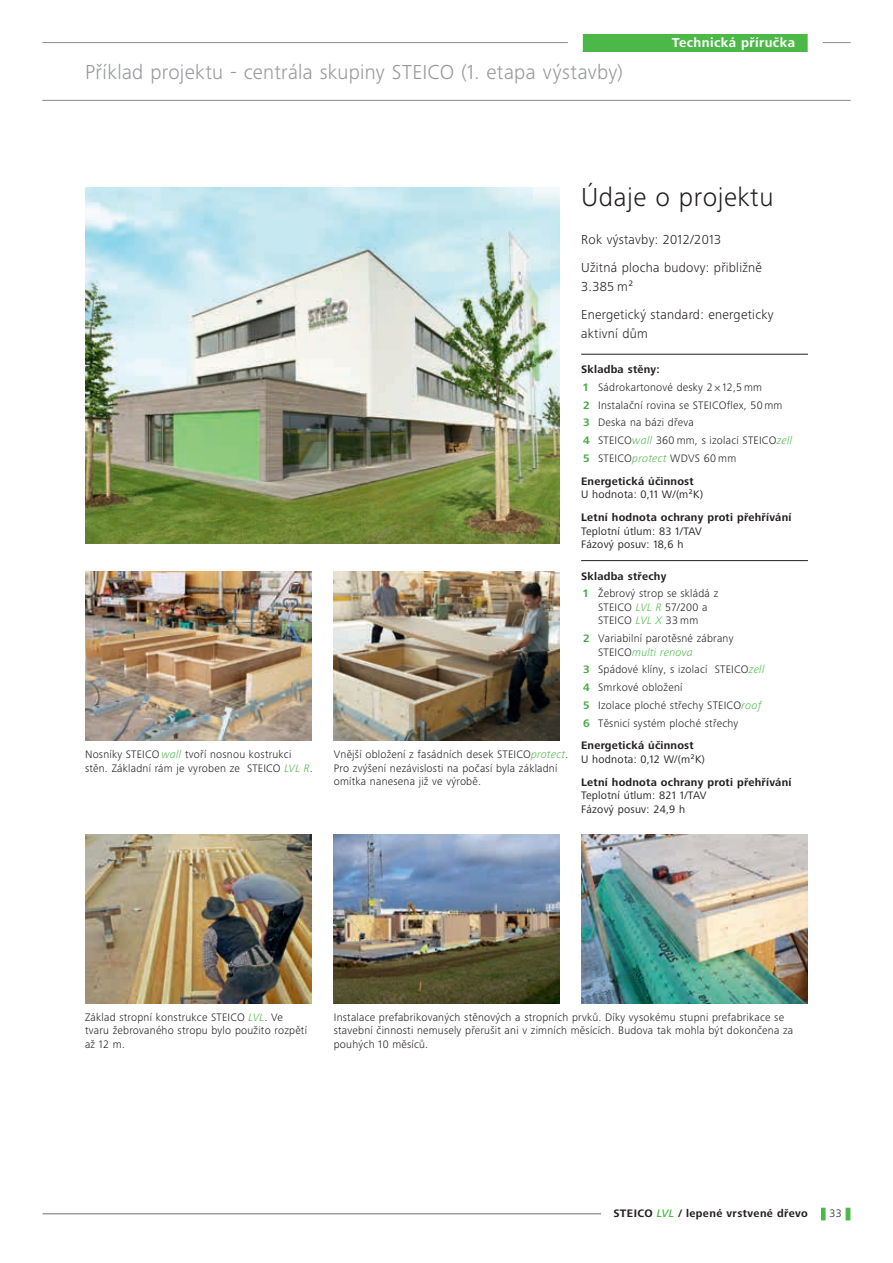
<style>
.page{position:relative;width:893px;height:1263px;background:#fff}
.page>*{position:absolute;margin:0;border:0;box-sizing:border-box;transform-origin:0 0}
.t1{font:300 27px "Frutiger Next LTW1 G";letter-spacing:.02em;color:#231f20}
.t2{font:300 21px "Frutiger Next LTW1 G";letter-spacing:.015em;color:#95979a}
.t3{font:300 13.5px/28px "Frutiger Next Pro";letter-spacing:.02em;color:#231f20}
.t4{font:700 13.5px "Frutiger Next LTW1 G";letter-spacing:.03em;color:#fff}
.t5{font:300 11.25px/13.5px "Frutiger Next Pro";letter-spacing:.02em;color:#231f20}
.t6{font:300 11.25px/17.7px "Frutiger Next LTW1 G";letter-spacing:.02em;color:#231f20}
.t7{font:700 11.25px "Frutiger Next LTW1 G";letter-spacing:.02em;color:#231f20}
.t8{font:11.25px/13.5px "Frutiger Next LTW1 G";letter-spacing:.02em;color:#231f20}
.s1{font-family:"Frutiger Next LTW1 G";font-style:italic;color:#4cb848}
.s2{font-weight:700}
.s3{font-weight:700;color:#44aa42}
.s4{font-style:italic;color:#4cb848}
.s5{font-weight:500;font-style:italic;color:#4cb848}
</style>
<div class="page">
<hr style="left:43px;top:1213px;width:765px;height:1px;background:#6c6d70">
<div style="left:821px;top:1208px;width:5px;height:12px;background:#4cb848"></div>
<hr style="left:846px;top:1208px;width:4px;height:12px;background:#4cb848">
<div style="left:601px;top:1208px;width:220px;height:12px;background:#fff"></div>
<hr style="left:43px;top:42px;width:807px;height:1px;background:#95979a">
<hr style="left:43px;top:100px;width:807px;height:1px;background:#95979a">
<img style="left:85px;top:188px;width:475px;height:356px">
<hr style="left:581px;top:354px;width:227px;height:1px;background:#231f20">
<hr style="left:581px;top:560px;width:227px;height:1px;background:#231f20">
<img style="left:85px;top:572px;width:227px;height:169px">
<img style="left:333px;top:572px;width:227px;height:169px">
<img style="left:85px;top:834px;width:226px;height:169px">
<img style="left:333px;top:834px;width:227px;height:169px">
<img style="left:581px;top:834px;width:227px;height:169px">
<div style="left:583px;top:34px;width:225px;height:18px;background:#4cb848"></div>
<div style="left:568px;top:34px;width:15px;height:18px;background:#fff"></div>
<div style="left:808px;top:34px;width:15px;height:18px;background:#fff"></div>
<h2 class="t2" style="left:85px;top:60px;width:539px">Příklad projektu - centrála skupiny STEICO (1. etapa výstavby)</h2>
<p class="t4" style="left:672px;top:35px;width:125px">Technická příručka</p>
<p class="t5" style="left:85px;top:748px;width:229px">Nosníky STEICO <span class="s1">wall</span> tvoří nosnou kostrukci stěn. Základní rám je vyroben ze STEICO <span class="s1">LVL R</span>.</p>
<p class="t5" style="left:334px;top:748px;width:236px">Vnější obložení z fasádních desek STEICO<span class="s1">protect</span>.<br>Pro zvýšení nezávislosti na počasí byla základní omítka nanesena již ve výrobě.</p>
<h1 class="t1" style="left:581px;top:182px;width:194px">Údaje o projektu</h1>
<p class="t3" style="left:581px;top:225px;width:182px">Rok výstavby: 2012/2013<br>Užitná plocha budovy: přibližně</p>
<p class="t3" style="left:581px;top:272px;width:194px">3.385 m²<br>Energetický standard: energeticky</p>
<p class="t3" style="left:581px;top:319px;width:68px">aktivní dům</p>
<p class="t6" style="left:581px;top:361px;width:213px"><span class="s2">Skladba stěny:<br></span><span class="s3">1</span> Sádrokartonové desky 2 × 12,5 mm<br><span class="s3">2</span> Instalační rovina se STEICOflex, 50 mm<br><span class="s3">3</span> Deska na bázi dřeva<br><span class="s3">4</span> STEICO<span class="s4">wall</span> 360 mm, s izolací STEICO<span class="s4">zell<br></span><span class="s3">5</span> STEICO<span class="s4">protect</span> WDVS 60 mm</p>
<p class="t7" style="left:581px;top:475px;width:114px">Energetická účinnost</p>
<p class="t8" style="left:581px;top:488px;width:123px">U hodnota: 0,11 W/(m²K)</p>
<p class="t7" style="left:581px;top:511px;width:212px">Letní hodnota ochrany proti přehřívání</p>
<p class="t8" style="left:581px;top:524px;width:122px">Teplotní útlum: 83 1/TAV<br>Fázový posuv: 18,6 h</p>
<p class="t6" style="left:581px;top:567px;width:139px"><span class="s2">Skladba střechy<br></span><span class="s3">1</span> Žebrový strop se skládá z</p>
<p class="t6" style="left:598px;top:600px;width:111px;line-height:13.5px">STEICO <span class="s4">LVL R</span> 57/200 a<br>STEICO <span class="s4">LVL X</span> 33 mm</p>
<p class="t6" style="left:598px;top:632px;width:137px;line-height:13.5px;text-indent:-15px"><span class="s3">2</span> Variabilní parotěsné zábrany<br>STEICO<span class="s4">multi renova</span></p>
<p class="t6" style="left:583px;top:661px;width:183px"><span class="s3">3</span> Spádové klíny, s izolací STEICO<span class="s4">zell<br></span><span class="s3">4</span> Smrkové obložení<br><span class="s3">5</span> Izolace ploché střechy STEICO<span class="s4">roof<br></span><span class="s3">6</span> Těsnicí systém ploché střechy</p>
<p class="t7" style="left:581px;top:739px;width:114px">Energetická účinnost</p>
<p class="t8" style="left:581px;top:753px;width:125px">U hodnota: 0,12 W/(m²K)</p>
<p class="t7" style="left:581px;top:776px;width:212px">Letní hodnota ochrany proti přehřívání</p>
<p class="t8" style="left:581px;top:789px;width:127px">Teplotní útlum: 821 1/TAV<br>Fázový posuv: 24,9 h</p>
<p class="t5" style="left:85px;top:1010px;width:223px">Základ stropní konstrukce STEICO <span class="s1">LVL</span>. Ve tvaru žebrovaného stropu bylo použito rozpětí až 12 m.</p>
<p class="t5" style="left:334px;top:1010px;width:461px">Instalace prefabrikovaných stěnových a stropních prvků. Díky vysokému stupni prefabrikace se stavební činnosti nemusely přerušit ani v zimních měsících. Budova tak mohla být dokončena za pouhých 10 měsíců.</p>
<p class="t7" style="left:613px;top:1207px;width:196px">STEICO <span class="s5">LVL</span> / lepené vrstvené dřevo</p>
<p class="t6" style="left:829px;top:1205px;width:14px">33</p>
</div>
